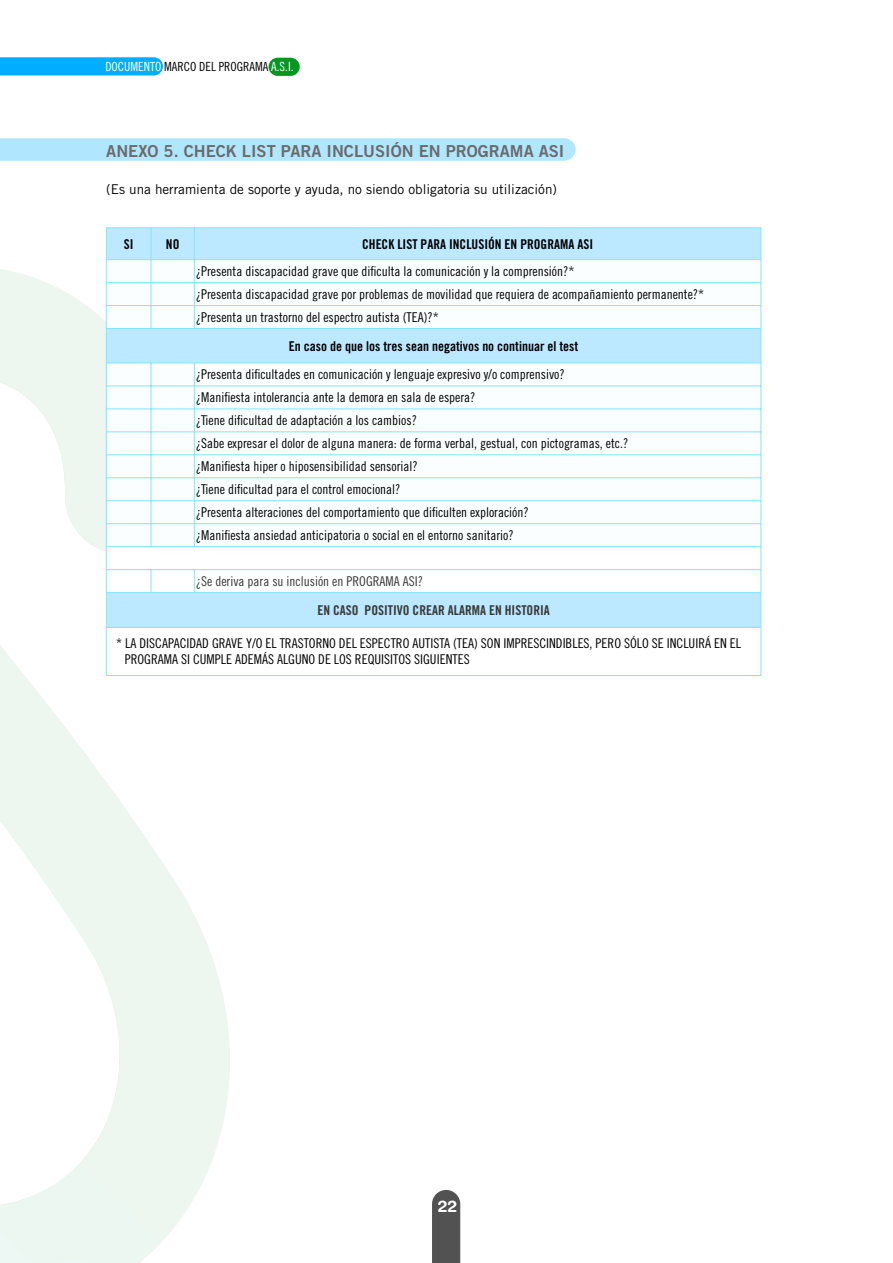
<style>
.page{position:relative;width:893px;height:1263px;background:#fff}
.page>*{position:absolute;margin:0;border:0;box-sizing:border-box;transform-origin:0 0}
.t1{font:16.5px "Trade Gothic LT Std Bd 2";color:#6b6b6b}
.t2{font:700 16.05px "Helvetica Rounded LT Std";color:#fff}
.t3{font:13.5px/23px "Trade Gothic LT Std Cn 18";color:#000}
.t4{font:13.5px "Trade Gothic LT Std Bd Cn 20";color:#000}
.t5{font:13.5px "Trade Gothic LT Std";color:#000}
.t6{font:13.5px "Trade Gothic LT Std Cn 18";color:#383838}
.t7{font:13.5px "Trade Gothic LT Std Bd Cn 20";color:#383838}
.t8{font:12.6px "Trade Gothic LT Std Cn 18";color:#000}
.s1{color:#fff}
</style>
<div class="page">
<div style="left:0;top:57px;width:163px;height:18px;background:#00adff"></div>
<div style="left:432px;top:1190px;width:28px;height:73px;background:#525252"></div>
<div style="left:269px;top:58px;width:31px;height:18px;background:#069721;border-radius:9px"></div>
<div style="left:0;top:138px;width:564px;height:23px;background:#b1e6ff"></div>
<div style="left:107px;top:228px;width:653px;height:399px;background:#bce9ff"></div>
<svg style="left:107px;top:260px;width:653px;height:286px"></svg>
<hr style="left:106px;top:227px;width:1px;height:449px;background:#81e6ff">
<hr style="left:760px;top:227px;width:1px;height:449px;background:#81e6ff">
<hr style="left:151px;top:228px;width:1px;height:100px;background:#81e6ff">
<hr style="left:194px;top:228px;width:1px;height:100px;background:#81e6ff">
<hr style="left:151px;top:363px;width:1px;height:184px;background:#81e6ff">
<hr style="left:194px;top:363px;width:1px;height:184px;background:#81e6ff">
<svg style="left:106px;top:547px;width:655px;height:45px"></svg>
<hr style="left:106px;top:227px;width:655px;height:1px;background:#81e6ff">
<hr style="left:106px;top:259px;width:655px;height:1px;background:#81e6ff">
<hr style="left:106px;top:282px;width:655px;height:1px;background:#81e6ff">
<hr style="left:106px;top:305px;width:655px;height:1px;background:#81e6ff">
<hr style="left:106px;top:328px;width:655px;height:1px;background:#81e6ff">
<hr style="left:106px;top:363px;width:655px;height:1px;background:#81e6ff">
<hr style="left:106px;top:386px;width:655px;height:1px;background:#81e6ff">
<hr style="left:106px;top:408px;width:655px;height:1px;background:#81e6ff">
<hr style="left:106px;top:431px;width:655px;height:1px;background:#81e6ff">
<hr style="left:106px;top:454px;width:655px;height:1px;background:#81e6ff">
<hr style="left:106px;top:477px;width:655px;height:1px;background:#81e6ff">
<hr style="left:106px;top:500px;width:655px;height:1px;background:#81e6ff">
<hr style="left:106px;top:523px;width:655px;height:1px;background:#81e6ff">
<hr style="left:106px;top:546px;width:655px;height:1px;background:#81e6ff">
<hr style="left:106px;top:569px;width:655px;height:1px;background:#81e6ff">
<hr style="left:106px;top:592px;width:655px;height:1px;background:#81e6ff">
<hr style="left:106px;top:627px;width:655px;height:1px;background:#81e6ff">
<hr style="left:106px;top:675px;width:655px;height:1px;background:#81e6ff">
<p class="t8" style="left:105px;top:62px;width:190px"><span class="s1">DOCUMENTO</span> MARCO DEL PROGRAMA <span class="s1">A.S.I.</span></p>
<p class="t1" style="left:106px;top:145px;width:460px">ANEXO 5. CHECK LIST PARA INCLUSIÓN EN PROGRAMA ASI</p>
<p class="t5" style="left:106px;top:184px;width:452px">(Es una herramienta de soporte y ayuda, no siendo obligatoria su utilización)</p>
<p class="t4" style="left:124px;top:239px;width:11px">SI</p>
<p class="t4" style="left:166px;top:239px;width:15px">NO</p>
<p class="t4" style="left:362px;top:239px;width:232px">CHECK LIST PARA INCLUSIÓN EN PROGRAMA ASI</p>
<p class="t3" style="left:196px;top:261px;width:510px">¿Presenta discapacidad grave que dificulta la comunicación y la comprensión?*<br>¿Presenta discapacidad grave por problemas de movilidad que requiera de acompañamiento permanente?* ¿Presenta un trastorno del espectro autista (TEA)?*</p>
<p class="t4" style="left:289px;top:341px;width:291px">En caso de que los tres sean negativos no continuar el test</p>
<p class="t3" style="left:196px;top:365px;width:434px">¿Presenta dificultades en comunicación y lenguaje expresivo y/o comprensivo?<br>¿Manifiesta intolerancia ante la demora en sala de espera?<br>¿Tiene dificultad de adaptación a los cambios?<br>¿Sabe expresar el dolor de alguna manera: de forma verbal, gestual, con pictogramas, etc.? ¿Manifiesta hiper o hiposensibilidad sensorial?<br>¿Tiene dificultad para el control emocional?<br>¿Presenta alteraciones del comportamiento que dificulten exploración?<br>¿Manifiesta ansiedad anticipatoria o social en el entorno sanitario?</p>
<p class="t6" style="left:196px;top:576px;width:229px">¿Se deriva para su inclusión en PROGRAMA ASI?</p>
<p class="t7" style="left:317px;top:605px;width:234px">EN CASO POSITIVO CREAR ALARMA EN HISTORIA</p>
<p class="t3" style="left:125px;top:637px;width:618px;line-height:16.2px;text-indent:-9px">* LA DISCAPACIDAD GRAVE Y/O EL TRASTORNO DEL ESPECTRO AUTISTA (TEA) SON IMPRESCINDIBLES, PERO SÓLO SE INCLUIRÁ EN EL<br>PROGRAMA SI CUMPLE ADEMÁS ALGUNO DE LOS REQUISITOS SIGUIENTES</p>
<p class="t2" style="left:438px;top:1200px;width:21px">22</p>
</div>
